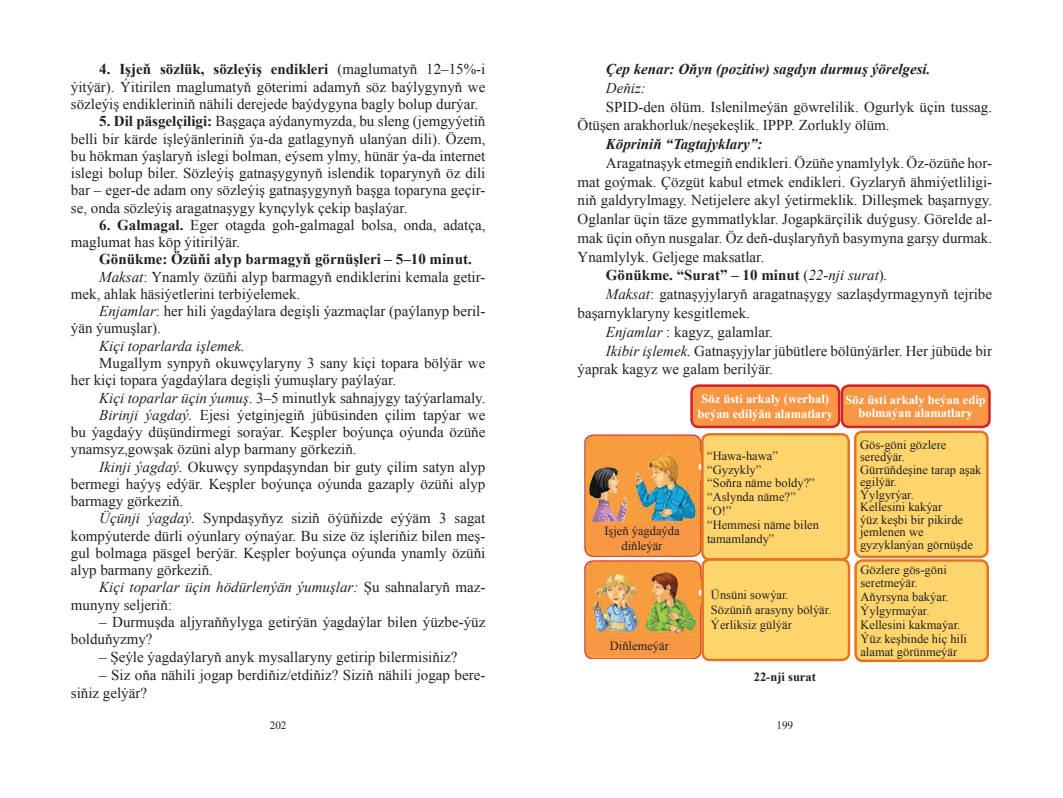
<style>
.page{position:relative;width:1063px;height:798px;background:#fff}
.page>*{position:absolute;margin:0;border:0;box-sizing:border-box;transform-origin:0 0}
.t1{font:15px/17.2px "Times New Roman";color:#231f20}
.t2{font:700 15px "Times New Roman";color:#231f20}
.t3{font:italic 15px "Times New Roman";color:#231f20}
.t4{font:italic 700 15px "Times New Roman";color:#231f20}
.t5{font:12.5px/13.8px "Times New Roman";color:#231f20}
.t6{font:700 12.5px/15px "Times New Roman";color:#fff;text-align:center}
.t7{font:700 12.5px "Times New Roman";color:#231f20}
.t8{font:11.25px "Times New Roman";color:#231f20}
.s1{font-weight:700}
.s2{font-style:italic}
.s3{font-style:normal}
.s4{font-weight:400}
.s5{font-weight:400;font-style:italic}
</style>
<div class="page">
<img style="left:584px;top:434px;width:122px;height:224px">
<div style="left:588px;top:524px;width:109px;height:27px;background:#f79746;border-radius:4px"></div>
<div style="left:587px;top:636px;width:105px;height:17px;background:#f79746"></div>
<div style="left:692px;top:385px;width:147px;height:42px;background:#f79746;border-radius:7px"></div>
<div style="left:690px;top:384px;width:150px;height:44px;border:2px solid #d1232a;border-radius:7px"></div>
<div style="left:842px;top:385px;width:147px;height:42px;background:#f79746;border-radius:7px"></div>
<div style="left:841px;top:384px;width:150px;height:44px;border:2px solid #d1232a;border-radius:7px"></div>
<div style="left:702px;top:434px;width:147px;height:125px;background:#fed56d;border-radius:7px"></div>
<div style="left:701px;top:433px;width:149px;height:127px;border:2px solid #e67324;border-radius:7px"></div>
<div style="left:703px;top:559px;width:146px;height:100px;background:#fed56d;border-radius:7px"></div>
<div style="left:701px;top:558px;width:149px;height:103px;border:2px solid #e67324;border-radius:7px"></div>
<div style="left:855px;top:431px;width:132px;height:125px;background:#fed56d;border-radius:7px"></div>
<div style="left:854px;top:430px;width:135px;height:128px;border:2px solid #e67324;border-radius:7px"></div>
<div style="left:856px;top:560px;width:132px;height:100px;background:#fed56d;border-radius:7px"></div>
<div style="left:854px;top:559px;width:135px;height:102px;border:2px solid #e67324;border-radius:7px"></div>
<p class="t1" style="left:71px;top:60px;width:416px;text-align:justify;text-indent:28px"><span class="s1">4. Işjeň sözlük, sözleýiş endikleri</span> (maglumatyň 12–15%-i ýitýär). Ýitirilen maglumatyň göterimi adamyň söz baýlygynyň we sözleýiş endikleriniň nähili derejede baýdygyna bagly bolup durýar.</p>
<p class="t1" style="left:71px;top:112px;width:416px;text-align:justify;text-indent:28px"><span class="s1">5. Dil päsgelçiligi:</span> Başgaça aýdanymyzda, bu sleng (jemgyýetiň belli bir kärde işleýänleriniň ýa-da gatlagynyň ulanýan dili). Özem, bu hökman ýaşlaryň islegi bolman, eýsem ylmy, hünär ýa-da internet islegi bolup biler. Sözleýiş gatnaşygynyň islendik toparynyň öz dili bar – eger-de adam ony sözleýiş gatnaşygynyň başga toparyna geçir&shy;se, onda sözleýiş aragatnaşygy kynçylyk çekip başlaýar.</p>
<p class="t1" style="left:71px;top:216px;width:416px;text-indent:28px"><span class="s1">6. Galmagal.</span> Eger otagda goh-galmagal bolsa, onda, adatça, maglumat has köp ýitirilýär.</p>
<p class="t2" style="left:99px;top:248px;width:374px">Gönükme: Özüňi alyp barmagyň görnüşleri – 5–10 minut.</p>
<p class="t1" style="left:99px;top:267px;width:388px"><span class="s2">Maksat</span>: Ynamly özüňi alyp barmagyň endiklerini kemala getir-</p>
<p class="t1" style="left:71px;top:285px;width:231px">mek, ahlak häsiýetlerini terbiýelemek.</p>
<p class="t1" style="left:99px;top:302px;width:387px"><span class="s2">Enjamlar</span>: her hili ýagdaýlara degişli ýazmaçlar (paýlanyp beril-</p>
<p class="t1" style="left:71px;top:319px;width:91px">ýän ýumuşlar).</p>
<p class="t3" style="left:99px;top:335px;width:147px">Kiçi toparlarda işlemek.</p>
<p class="t1" style="left:71px;top:354px;width:416px;text-indent:28px">Mugallym synpyň okuwçylaryny 3 sany kiçi topara bölýär we her kiçi topara ýagdaýlara degişli ýumuşlary paýlaýar.</p>
<p class="t1" style="left:99px;top:388px;width:388px"><span class="s2">Kiçi toparlar üçin ýumuş</span>. 3–5 minutlyk sahnajygy taýýarlamaly.</p>
<p class="t1" style="left:99px;top:405px;width:388px"><span class="s2">Birinji ýagdaý.</span> Ejesi ýetginjegiň jübüsinden çilim tapýar we</p>
<p class="t1" style="left:71px;top:423px;width:416px">bu ýagdaýy düşündirmegi soraýar. Keşpler boýunça oýunda özüňe</p>
<p class="t1" style="left:71px;top:440px;width:287px">ynamsyz,gowşak özüni alyp barmany görkeziň.</p>
<p class="t1" style="left:99px;top:457px;width:388px"><span class="s2">Ikinji ýagdaý.</span> Okuwçy synpdaşyndan bir guty çilim satyn alyp</p>
<p class="t1" style="left:71px;top:474px;width:416px">bermegi haýyş edýär. Keşpler boýunça oýunda gazaply özüňi alyp</p>
<p class="t1" style="left:71px;top:492px;width:114px">barmagy görkeziň.</p>
<p class="t1" style="left:99px;top:509px;width:388px"><span class="s2">Üçünji ýagdaý.</span> Synpdaşyňyz siziň öýüňizde eýýäm 3 sagat</p>
<p class="t1" style="left:71px;top:526px;width:416px">kompýuterde dürli oýunlary oýnaýar. Bu size öz işleriňiz bilen meş-</p>
<p class="t1" style="left:71px;top:543px;width:416px">gul bolmaga päsgel berýär. Keşpler boýunça oýunda ynamly özüňi</p>
<p class="t1" style="left:71px;top:561px;width:144px">alyp barmany görkeziň.</p>
<p class="t3" style="left:99px;top:577px;width:388px">Kiçi toparlar üçin hödürlenýän ýumuşlar: <span class="s3">Şu sahnalaryň maz-</span></p>
<p class="t1" style="left:71px;top:595px;width:103px">munyny seljeriň:</p>
<p class="t1" style="left:71px;top:612px;width:416px;text-indent:28px">– Durmuşda aljyraňňylyga getirýän ýagdaýlar bilen ýüzbe-ýüz bolduňyzmy?</p>
<p class="t1" style="left:99px;top:648px;width:360px">– Şeýle ýagdaýlaryň anyk mysallaryny getirip bilermisiňiz?</p>
<p class="t1" style="left:71px;top:665px;width:416px;line-height:18px;text-indent:28px">– Siz oňa nähili jogap berdiňiz/etdiňiz? Siziň nähili jogap bere&shy;siňiz gelýär?</p>
<p class="t8" style="left:270px;top:717px;width:18px">202</p>
<p class="t4" style="left:606px;top:58px;width:326px">Çep kenar: Oňyn (pozitiw) sagdyn durmuş ýörelgesi.</p>
<p class="t3" style="left:606px;top:77px;width:41px">Deňiz:</p>
<p class="t1" style="left:578px;top:97px;width:416px;line-height:18.8px;text-indent:28px">SPID-den ölüm. Islenilmeýän göwrelilik. Ogurlyk üçin tussag.<br>Ötüşen arakhorluk/neşekeşlik. IPPP. Zorlukly ölüm.</p>
<p class="t4" style="left:606px;top:133px;width:158px">Köpriniň “Tagtajyklary”:</p>
<p class="t1" style="left:606px;top:154px;width:388px">Aragatnaşyk etmegiň endikleri. Özüňe ynamlylyk. Öz-özüňe hor-</p>
<p class="t1" style="left:578px;top:172px;width:416px">mat goýmak. Çözgüt kabul etmek endikleri. Gyzlaryň ähmiýetliligi-</p>
<p class="t1" style="left:578px;top:191px;width:416px">niň galdyrylmagy. Netijelere akyl ýetirmeklik. Dilleşmek başarnygy.</p>
<p class="t1" style="left:578px;top:210px;width:416px">Oglanlar üçin täze gymmatlyklar. Jogapkärçilik duýgusy. Görelde al-</p>
<p class="t1" style="left:578px;top:229px;width:416px">mak üçin oňyn nusgalar. Öz deň-duşlaryňyň basymyna garşy durmak.</p>
<p class="t1" style="left:578px;top:247px;width:188px">Ynamlylyk. Geljege maksatlar.</p>
<p class="t2" style="left:606px;top:264px;width:283px">Gönükme. “Surat” – 10 minut <span class="s4">(</span><span class="s5">22-nji surat</span><span class="s4">)</span><span class="s5">.</span></p>
<p class="t1" style="left:606px;top:285px;width:388px"><span class="s2">Maksat</span>: gatnaşyjylaryň aragatnaşygy sazlaşdyrmagynyň tejribe</p>
<p class="t1" style="left:578px;top:304px;width:174px">başarnyklaryny kesgitlemek.</p>
<p class="t1" style="left:606px;top:322px;width:169px"><span class="s2">Enjamlar</span> : kagyz, galamlar.</p>
<p class="t1" style="left:606px;top:341px;width:388px"><span class="s2">Ikibir işlemek.</span> Gatnaşyjylar jübütlere bölünýärler. Her jübüde bir</p>
<p class="t1" style="left:578px;top:360px;width:197px">ýaprak kagyz we galam berilýär.</p>
<p class="t5" style="left:604px;top:522px;width:77px;line-height:15px;text-align:center">Işjeň ýagdaýda diňleýär</p>
<p class="t5" style="left:610px;top:638px;width:61px">Diňlemeýär</p>
<p class="t6" style="left:698px;top:391px;width:137px">Söz üsti arkaly (werbal) beýan edilýän alamatlary</p>
<p class="t6" style="left:845px;top:393px;width:142px;line-height:12.5px">Söz üsti arkaly beýan edip bolmaýan alamatlary</p>
<p class="t5" style="left:707px;top:448px;width:113px">“Hawa-hawa” “Gyzykly”<br>“Soňra näme boldy?” “Aslynda näme?” “O!”<br>“Hemmesi näme bilen tamamlandy”</p>
<p class="t5" style="left:860px;top:437px;width:123px;line-height:12.5px">Gös-göni gözlere seredýär.<br>Gürrüňdeşine tarap aşak egilýär.<br>Ýylgyrýar.<br>Kellesini kakýar<br>ýüz keşbi bir pikirde jemlenen we gyzyklanýan görnüşde</p>
<p class="t5" style="left:860px;top:562px;width:108px">Gözlere gös-göni seretmeýär.<br>Aňyrsyna bakýar.<br>Ýylgyrmaýar.<br>Kellesini kakmaýar.<br>Ýüz keşbinde hiç hili alamat görünmeýär</p>
<p class="t5" style="left:711px;top:586px;width:122px;line-height:15px">Ünsüni sowýar.<br>Sözüniň arasyny bölýär.<br>Ýerliksiz gülýär</p>
<p class="t7" style="left:754px;top:667px;width:64px">22-nji surat</p>
<p class="t8" style="left:776px;top:717px;width:18px">199</p>
</div>
